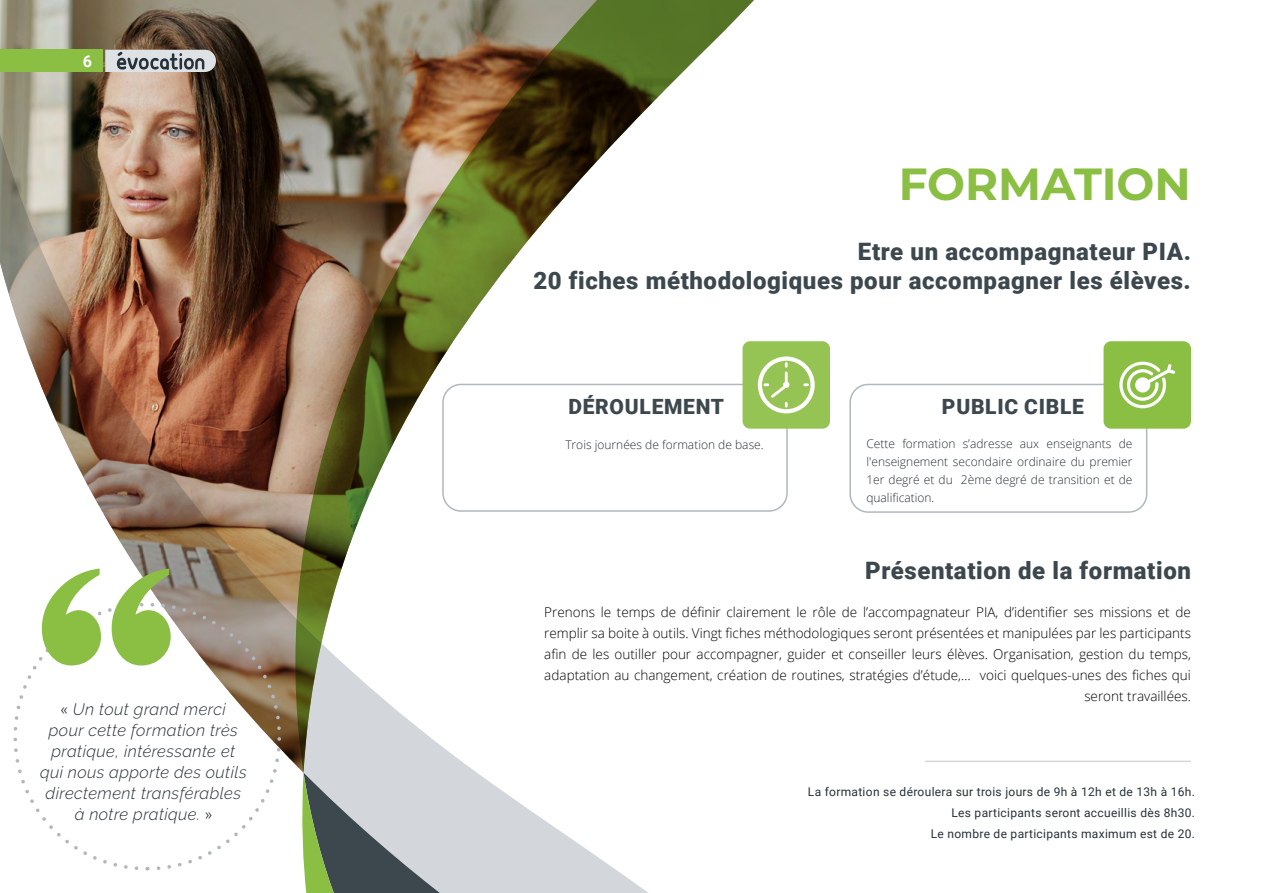
<style>
.page{position:relative;width:1263px;height:893px;background:#fff}
.page>*{position:absolute;margin:0;border:0;box-sizing:border-box;transform-origin:0 0}
.t1{font:700 45px "Montserrat";color:#8abf44}
.p1{font:900 24px/28.8px "Roboto";letter-spacing:.025em;color:#3c474e;text-align:right}
.t2{font:900 21px "Roboto";letter-spacing:.035em;color:#3c474e}
.Paragraph_Style_1{font:italic 300 16.5px/21px "Raleway";letter-spacing:.025em;color:#273139;text-align:center}
.t3{font:700 16.2px "Roboto";color:#fff}
.p1-2{font:300 13.5px/21px "Open Sans";color:#000;text-align:right}
.t4{font:300 12px/18px "Open Sans";color:#273139;text-align:justify}
.t5{font:12px "Roboto";letter-spacing:.025em;color:#273139}
.s1{font-family:"Muli";font-style:normal}
</style>
<div class="page">
<img style="left:0;top:0;width:294px;height:85px">
<img style="left:0;top:85px;width:648px;height:808px">
<svg style="left:294px;top:0;width:460px;height:773px"></svg>
<svg style="left:301px;top:773px;width:155px;height:120px;background:#9aa59f"></svg>
<svg style="left:13px;top:603px;width:268px;height:267px"></svg>
<svg style="left:42px;top:569px;width:59px;height:96px"></svg>
<svg style="left:112px;top:569px;width:59px;height:96px"></svg>
<hr style="left:925px;top:761px;width:266px;height:1px;background:#d3d7db">
<div style="left:849px;top:384px;width:298px;height:129px;border:2px solid #b0b7bd;border-radius:18px"></div>
<div style="left:1103px;top:341px;width:88px;height:88px;background:#8abf44;border-radius:8px"></div>
<svg style="left:1119px;top:362px;width:56px;height:46px"></svg>
<div style="left:442px;top:384px;width:346px;height:128px;border:2px solid #b0b7bd;border-radius:18px"></div>
<div style="left:742px;top:341px;width:88px;height:88px;background:#96c454;border-radius:8px"></div>
<svg style="left:758px;top:356px;width:57px;height:57px"></svg>
<div style="left:0;top:50px;width:103px;height:22px;background:#8abf44"></div>
<svg style="left:105px;top:50px;width:111px;height:22px;background:#b1b5b9"></svg>
<p class="t3" style="left:83px;top:50px;width:11px">6</p>
<p class="Paragraph_Style_1" style="left:40px;top:699px;width:208px"><span class="s1">«</span> Un tout grand merci<br>pour cette formation très pratique, intéressante et qui nous apporte des outils directement transférables à notre pratique. <span class="s1">»</span></p>
<p class="t1" style="left:899px;top:151px;width:294px">FORMATION</p>
<p class="p1" style="left:533px;top:237px;width:659px">Etre un accompagnateur PIA.<br>20 fiches méthodologiques pour accompagner les élèves.</p>
<p class="t2" style="left:568px;top:392px;width:157px">DÉROULEMENT</p>
<p class="t2" style="left:942px;top:392px;width:144px">PUBLIC CIBLE</p>
<p class="t4" style="left:565px;top:436px;width:200px">Trois journées de formation de base.</p>
<p class="t4" style="left:866px;top:434px;width:268px">Cette formation s’adresse aux enseignants de l'enseignement secondaire ordinaire du premier 1er degré et du 2ème degré de transition et de qualification.</p>
<p class="p1" style="left:865px;top:555px;width:327px">Présentation de la formation</p>
<p class="p1-2" style="left:544px;top:602px;width:648px">Prenons le temps de définir clairement le rôle de l’accompagnateur PIA, d’identifier ses missions et de remplir sa boite à outils. Vingt fiches méthodologiques seront présentées et manipulées par les participants afin de les outiller pour accompagner, guider et conseiller leurs élèves. Organisation, gestion du temps, adaptation au changement, création de routines, stratégies d’étude,… voici quelques-unes des fiches qui seront travaillées.</p>
<p class="t5" style="left:808px;top:783px;width:389px">La formation se déroulera sur trois jours de 9h à 12h et de 13h à 16h.</p>
<p class="t5" style="left:951px;top:804px;width:245px">Les participants seront accueillis dès 8h30.</p>
<p class="t5" style="left:931px;top:825px;width:266px">Le nombre de participants maximum est de 20.</p>
</div>
